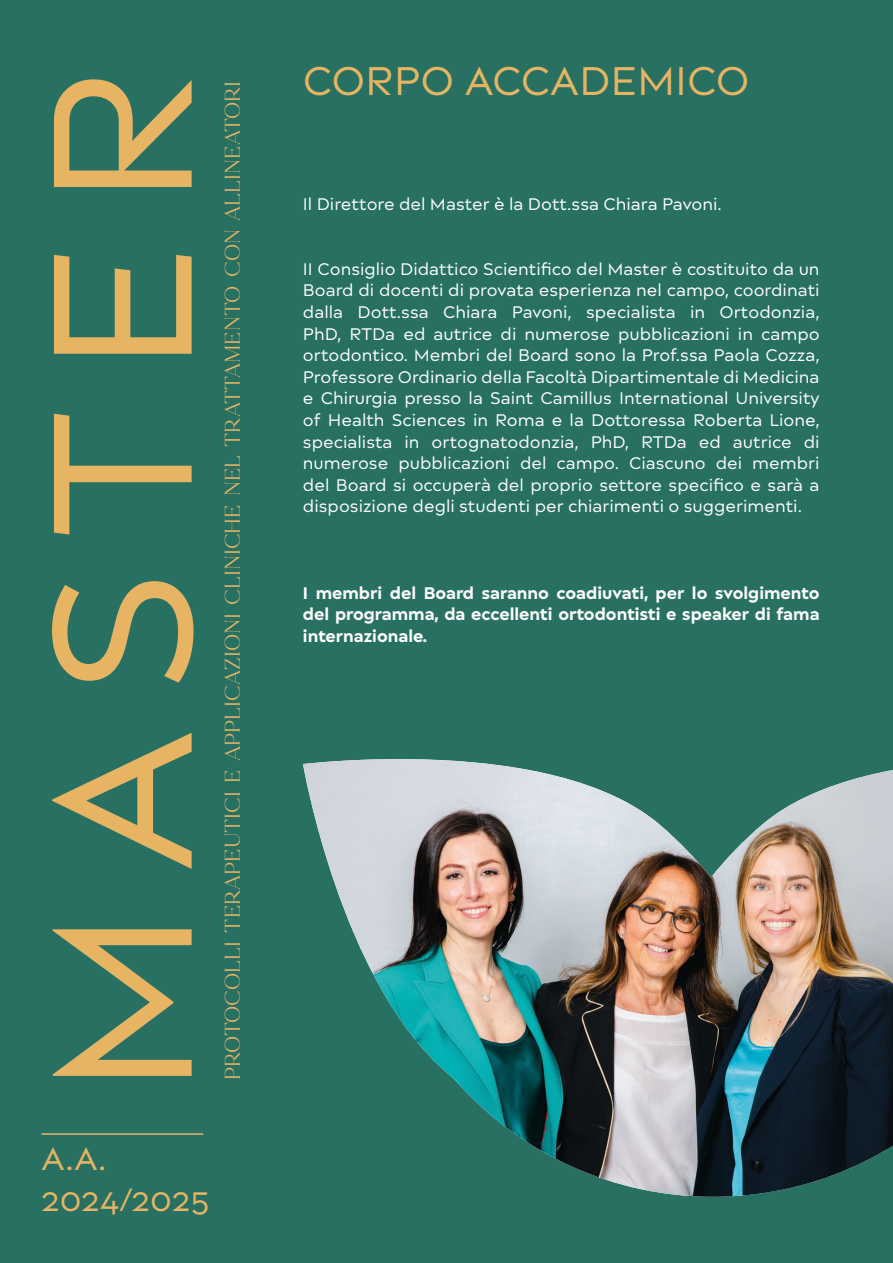
<style>
.page{position:relative;width:893px;height:1263px;background:#277062}
.page>*{position:absolute;margin:0;border:0;box-sizing:border-box;transform-origin:0 0}
.t1{font:211.95px "Matteo";letter-spacing:.17em;color:#e7b463}
.t2{font:42.9px "Matteo";color:#e7b463}
.t3{font:34.5px "Matteo";color:#e7b463}
.t4{font:21px "Klausen";color:#e7b463}
.t5{font:18px/21.6px "Matteo";color:#fff;text-align:justify}
.t6{font:700 18px/21.6px "Matteo";color:#fff;text-align:justify}
</style>
<div class="page">
<hr style="left:41px;top:1133px;width:162px;height:2px;background:#e7b463">
<img style="left:303px;top:759px;width:590px;height:438px">
<p class="t1" style="left:-1px;top:1097px;width:1032px;rotate:-90deg">MASTER</p>
<p class="t4" style="left:221px;top:1080px;width:1001px;rotate:-90deg">PROTOCOLLI TERAPEUTICI E APPLICAZIONI CLINICHE NEL TRATTAMENTO CON ALLINEATORI</p>
<p class="t3" style="left:41px;top:1138px;width:67px">A.A.</p>
<p class="t3" style="left:41px;top:1179px;width:170px">2024/2025</p>
<p class="t2" style="left:303px;top:56px;width:448px">CORPO ACCADEMICO</p>
<p class="t5" style="left:303px;top:193px;width:420px">Il Direttore del Master è la Dott.ssa Chiara Pavoni.</p>
<p class="t5" style="left:303px;top:258px;width:518px">II Consiglio Didattico Scientifico del Master è costituito da un Board di docenti di provata esperienza nel campo, coordinati dalla Dott.ssa Chiara Pavoni, specialista in Ortodonzia, PhD, RTDa ed autrice di numerose pubblicazioni in campo ortodontico. Membri del Board sono la Prof.ssa Paola Cozza, Professore Ordinario della Facoltà Dipartimentale di Medicina e Chirurgia presso la Saint Camillus International University of Health Sciences in Roma e la Dottoressa Roberta Lione, specialista in ortognatodonzia, PhD, RTDa ed autrice di numerose pubblicazioni del campo. Ciascuno dei membri del Board si occuperà del proprio settore specifico e sarà a disposizione degli studenti per chiarimenti o suggerimenti.</p>
<p class="t6" style="left:303px;top:582px;width:518px">I membri del Board saranno coadiuvati, per lo svolgimento del programma, da eccellenti ortodontisti e speaker di fama internazionale.</p>
</div>
